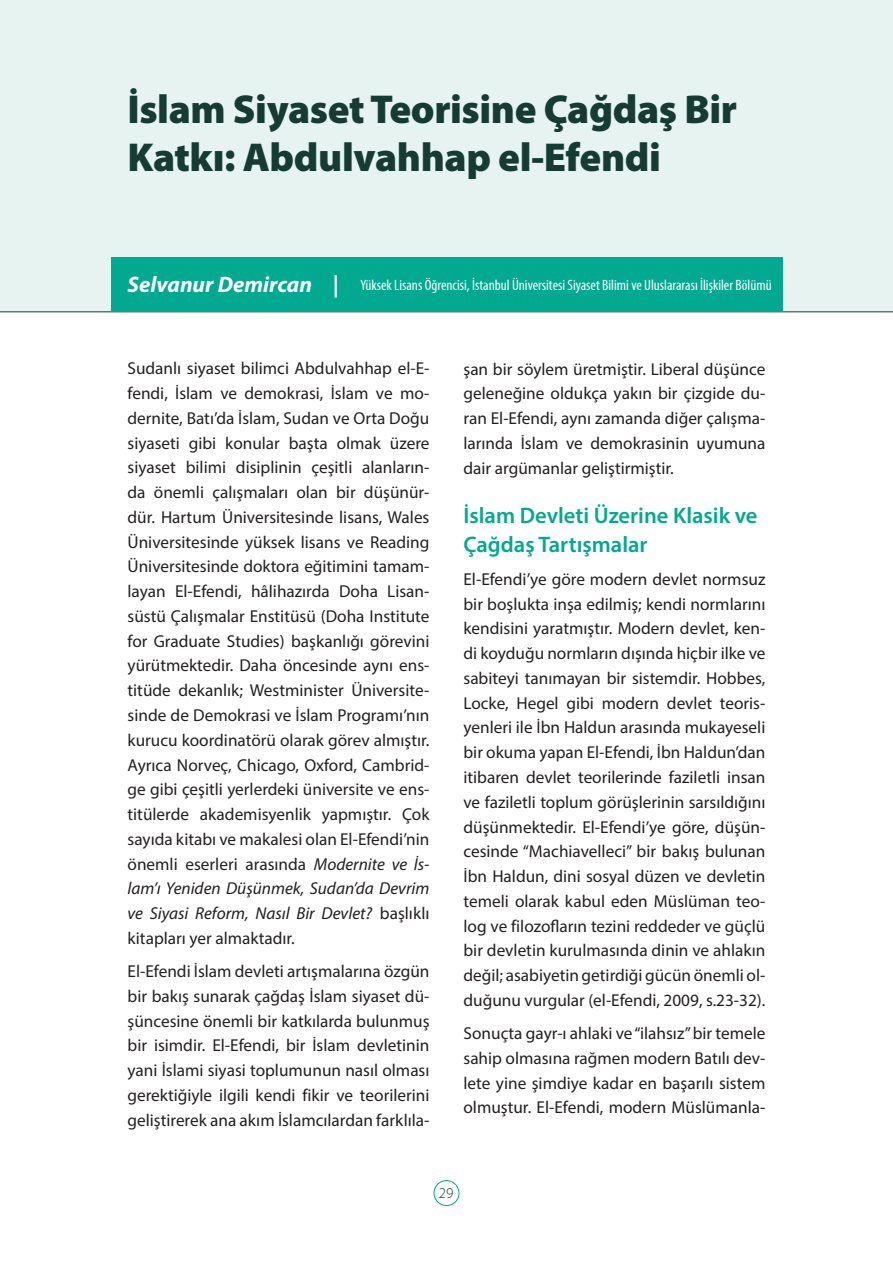
<style>
.page{position:relative;width:893px;height:1263px;background:#fff}
.page>*{position:absolute;margin:0;border:0;box-sizing:border-box;transform-origin:0 0}
.t1{font:900 40.5px/48px "Myriad Pro";letter-spacing:-.01em;color:#143c33}
.t2{font:600 22.5px/28.5px "Myriad Pro";color:#00a98f}
.t3{font:17.25px/24.8px "Myriad Pro";color:#231f20;text-align:justify}
.t4{font:condensed 15px "Myriad Pro";color:#fff}
.t5{font:300 15px "Myriad Pro";color:#143c33}
.s1{font-weight:700;font-style:italic;font-stretch:normal;font-size:22.5px}
.s2{font-style:italic}
</style>
<div class="page">
<div style="left:434px;top:1180px;width:25px;height:26px;border:1px solid #00a98f;border-radius:50%"></div>
<div style="left:0;top:0;width:893px;height:312px;background:#e6f3f0"></div>
<hr style="left:0;top:311px;width:893px;height:1px;background:#143c33">
<div style="left:111px;top:257px;width:671px;height:54px;background:#00a98f"></div>
<h1 class="t1" style="left:128px;top:84px;width:611px">İslam Siyaset Teorisine Çağdaş Bir<br>Katkı: Abdulvahhap el-Efendi</h1>
<p class="t4" style="left:128px;top:276px;width:646px"><span class="s1">Selvanur Demircan |</span> Yüksek Lisans Öğrencisi, İstanbul Üniversitesi Siyaset Bilimi ve Uluslararası İlişkiler Bölümü</p>
<p class="t3" style="left:128px;top:356px;width:303px">Sudanlı siyaset bilimci Abdulvahhap el-E&shy;fendi, İslam ve demokrasi, İslam ve mo&shy;dernite, Batı’da İslam, Sudan ve Orta Doğu siyaseti gibi konular başta olmak üzere siyaset bilimi disiplinin çeşitli alanların&shy;da önemli çalışmaları olan bir düşünür&shy;dür. Hartum Üniversitesinde lisans, Wales Üniversitesinde yüksek lisans ve Reading Üniversitesinde doktora eğitimini tamam&shy;layan El-Efendi, hâlihazırda Doha Lisan&shy;süstü Çalışmalar Enstitüsü (Doha Institute for Graduate Studies) başkanlığı görevini yürütmektedir. Daha öncesinde aynı ens&shy;titüde dekanlık; Westminister Üniversite&shy;sinde de Demokrasi ve İslam Programı’nın kurucu koordinatörü olarak görev almıştır.<br>Ayrıca Norveç, Chicago, Oxford, Cambrid&shy;ge gibi çeşitli yerlerdeki üniversite ve ens&shy;titülerde akademisyenlik yapmıştır. Çok sayıda kitabı ve makalesi olan El-Efendi’nin önemli eserleri arasında <span class="s2">Modernite ve İs&shy;lam’ı Yeniden Düşünmek, Sudan’da Devrim ve Siyasi Reform, Nasıl Bir Devlet?</span> başlıklı kitapları yer almaktadır.</p>
<p class="t3" style="left:128px;top:959px;width:303px">El-Efendi İslam devleti artışmalarına özgün bir bakış sunarak çağdaş İslam siyaset dü&shy;şüncesine önemli bir katkılarda bulunmuş bir isimdir. El-Efendi, bir İslam devletinin yani İslami siyasi toplumunun nasıl olması gerektiğiyle ilgili kendi fikir ve teorilerini geliştirerek ana akım İslamcılardan farklıla-</p>
<p class="t3" style="left:463px;top:356px;width:303px">şan bir söylem üretmiştir. Liberal düşünce geleneğine oldukça yakın bir çizgide du&shy;ran El-Efendi, aynı zamanda diğer çalışma&shy;larında İslam ve demokrasinin uyumuna dair argümanlar geliştirmiştir.</p>
<h2 class="t2" style="left:463px;top:501px;width:296px">İslam Devleti Üzerine Klasik ve<br>Çağdaş Tartışmalar</h2>
<p class="t3" style="left:463px;top:566px;width:303px">El-Efendi’ye göre modern devlet normsuz bir boşlukta inşa edilmiş; kendi normlarını kendisini yaratmıştır. Modern devlet, ken&shy;di koyduğu normların dışında hiçbir ilke ve sabiteyi tanımayan bir sistemdir. Hobbes, Locke, Hegel gibi modern devlet teoris&shy;yenleri ile İbn Haldun arasında mukayeseli bir okuma yapan El-Efendi, İbn Haldun’dan itibaren devlet teorilerinde faziletli insan ve faziletli toplum görüşlerinin sarsıldığını düşünmektedir. El-Efendi’ye göre, düşün&shy;cesinde “Machiavelleci” bir bakış bulunan İbn Haldun, dini sosyal düzen ve devletin temeli olarak kabul eden Müslüman teo&shy;log ve filozofların tezini reddeder ve güçlü bir devletin kurulmasında dinin ve ahlakın değil; asabiyetin getirdiği gücün önemli ol&shy;duğunu vurgular (el-Efendi, 2009, s.23-32).</p>
<p class="t3" style="left:463px;top:1021px;width:303px">Sonuçta gayr-ı ahlaki ve “ilahsız” bir temele sahip olmasına rağmen modern Batılı dev&shy;lete yine şimdiye kadar en başarılı sistem olmuştur. El-Efendi, modern Müslümanla-</p>
<p class="t5" style="left:439px;top:1184px;width:16px">29</p>
</div>
